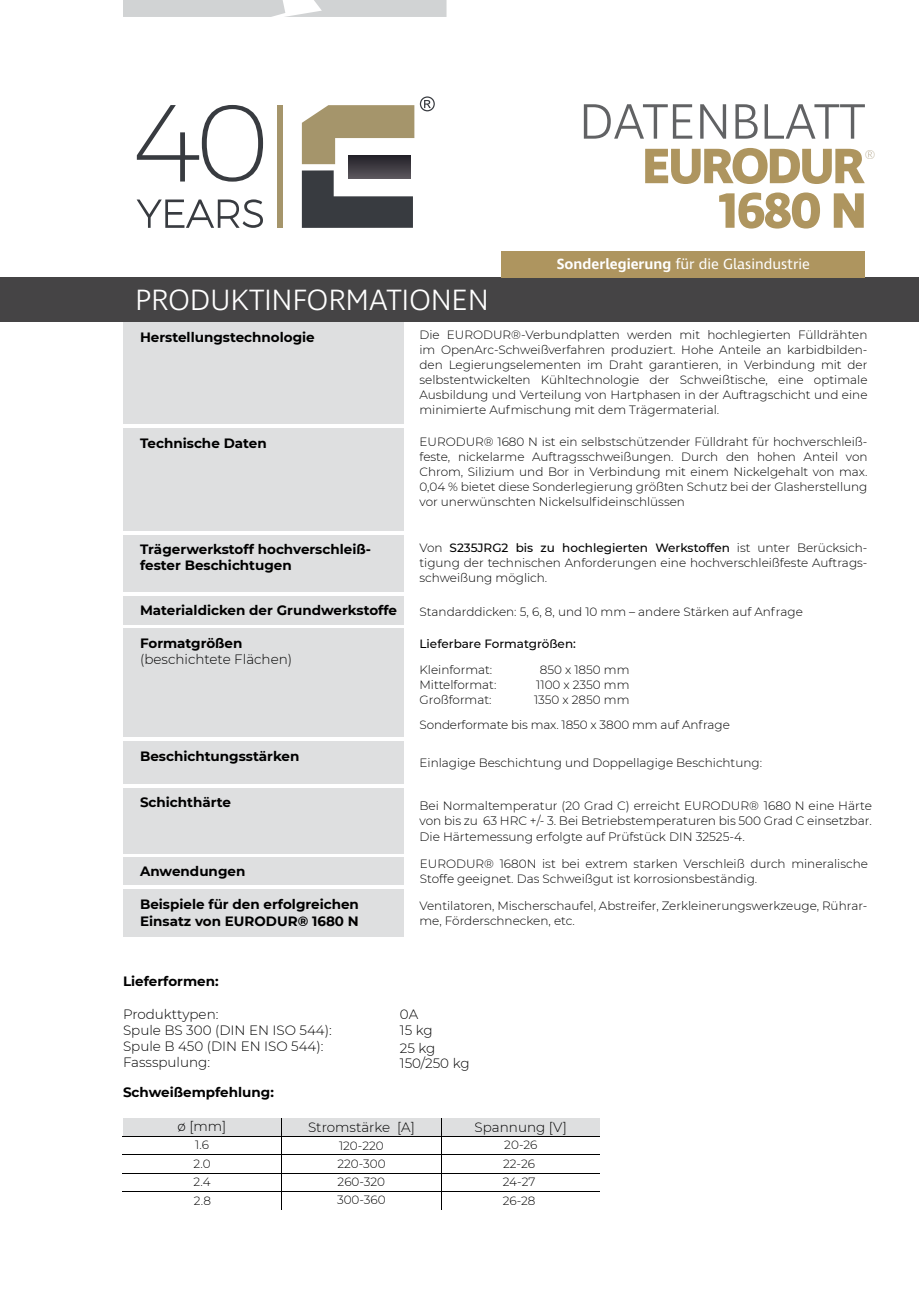
<style>
.page{position:relative;width:919px;height:1289px;background:#fff}
.page>*{position:absolute;margin:0;border:0;box-sizing:border-box;transform-origin:0 0}
.t1{font:700 50.85px "Ingra";letter-spacing:-.05em;color:#ae955f}
.t2{font:300 50.85px "Ingra";letter-spacing:-.01em;color:#616264}
.t3{font:300 30px "Ingra";letter-spacing:-.01em;color:#fff}
.t4{font:15px "Ingra";color:#fff}
.t5{font:700 13.5px/15.5px "Montserrat";color:#000}
.t6{font:300 13.5px/16.2px "Montserrat";color:#000}
.t7{font:100 12.6px "Lato";color:#837048}
.t8{font:300 12.15px/15.3px "Montserrat";color:#000;text-align:justify}
.t9{font:300 12px/15px "Montserrat";color:#000}
.t10{font:500 12px "Montserrat";color:#000}
.s1{font-weight:600}
.s2{font-weight:500}
.s3{font-size:12px}
</style>
<div class="page">
<svg style="left:123px;top:0;width:323px;height:17px;background:#d5d7d7"></svg>
<div style="left:0;top:277px;width:918px;height:45px;background:#454445"></div>
<div style="left:123px;top:322px;width:280px;height:101px;background:#dedfe0"></div>
<div style="left:123px;top:428px;width:280px;height:102px;background:#dedfe0"></div>
<div style="left:123px;top:595px;width:280px;height:29px;background:#dedfe0"></div>
<div style="left:123px;top:741px;width:280px;height:43px;background:#dedfe0"></div>
<div style="left:123px;top:628px;width:280px;height:109px;background:#dedfe0"></div>
<div style="left:123px;top:857px;width:280px;height:28px;background:#dedfe0"></div>
<div style="left:123px;top:788px;width:280px;height:65px;background:#dedfe0"></div>
<div style="left:123px;top:534px;width:280px;height:57px;background:#dedfe0"></div>
<div style="left:123px;top:889px;width:280px;height:47px;background:#dedfe0"></div>
<div style="left:502px;top:251px;width:362px;height:26px;background:#ae955f"></div>
<div style="left:123px;top:1118px;width:158px;height:18px;background:#dedfe0"></div>
<hr style="left:281px;top:1118px;width:1px;height:92px;background:#000">
<div style="left:282px;top:1118px;width:159px;height:18px;background:#dedfe0"></div>
<div style="left:441px;top:1118px;width:159px;height:18px;background:#dedfe0"></div>
<hr style="left:123px;top:1136px;width:477px;height:1px;background:#000">
<hr style="left:123px;top:1154px;width:477px;height:1px;background:#000">
<hr style="left:123px;top:1173px;width:477px;height:1px;background:#000">
<hr style="left:123px;top:1191px;width:477px;height:1px;background:#000">
<hr style="left:441px;top:1118px;width:1px;height:91px;background:#000">
<svg style="left:137px;top:199px;width:126px;height:29px"></svg>
<svg style="left:137px;top:105px;width:126px;height:77px"></svg>
<div style="left:277px;top:105px;width:6px;height:123px;background:#a5956b"></div>
<svg style="left:302px;top:170px;width:111px;height:58px"></svg>
<svg style="left:302px;top:105px;width:112px;height:59px"></svg>
<svg style="left:420px;top:96px;width:15px;height:15px"></svg>
<div style="left:348px;top:155px;width:63px;height:24px;background:linear-gradient(to bottom,#221f26,#59555b)"></div>
<h1 class="t2" style="left:579px;top:90px;width:288px">DATENBLATT</h1>
<h1 class="t1" style="left:642px;top:134px;width:224px">EURODUR</h1>
<p class="t7" style="left:864px;top:146px;width:12px">®</p>
<h1 class="t1" style="left:718px;top:178px;width:150px">1680 N</h1>
<p class="t4" style="left:556px;top:255px;width:255px"><span class="s1">Sonderlegierung</span> für die Glasindustrie</p>
<h2 class="t3" style="left:135px;top:281px;width:355px">PRODUKTINFORMATIONEN</h2>
<p class="t5" style="left:140px;top:329px;width:176px">Herstellungstechnologie</p>
<p class="t9" style="left:419px;top:327px;width:449px;text-align:justify">Die EURODUR®-Verbundplatten werden mit hochlegierten Fülldrähten im OpenArc-Schweißverfahren produziert. Hohe Anteile an karbidbilden&shy;den Legierungselementen im Draht garantieren, in Verbindung mit der selbstentwickelten Kühltechnologie der Schweißtische, eine optimale Ausbildung und Verteilung von Hartphasen in der Auftragschicht und eine minimierte Aufmischung mit dem Trägermaterial.</p>
<p class="t5" style="left:140px;top:434px;width:128px">Technische Daten</p>
<p class="t9" style="left:419px;top:434px;width:449px;text-align:justify">EURODUR® 1680 N ist ein selbstschützender Fülldraht für hochverschleiß&shy;feste, nickelarme Auftragsschweißungen. Durch den hohen Anteil von Chrom, Silizium und Bor in Verbindung mit einem Nickelgehalt von max.<br>0,04 % bietet diese Sonderlegierung größten Schutz bei der Glasherstellung vor unerwünschten Nickelsulfideinschlüssen</p>
<p class="t5" style="left:140px;top:541px;width:232px">Trägerwerkstoff hochverschleiß&shy;fester Beschichtugen</p>
<p class="t9" style="left:419px;top:539px;width:449px;text-align:justify">Von <span class="s2">S235JRG2 bis zu hochlegierten Werkstoffen</span> ist unter Berücksich&shy;tigung der technischen Anforderungen eine hochverschleißfeste Auftrags&shy;schweißung möglich.</p>
<p class="t5" style="left:140px;top:602px;width:258px">Materialdicken der Grundwerkstoffe</p>
<p class="t9" style="left:419px;top:603px;width:385px">Standarddicken: 5, 6, 8, und 10 mm – andere Stärken auf Anfrage</p>
<p class="t5" style="left:140px;top:634px;width:104px">Formatgrößen</p>
<p class="t6" style="left:140px;top:651px;width:154px">(beschichtete Flächen)</p>
<p class="t10" style="left:419px;top:635px;width:158px">Lieferbare Formatgrößen:</p>
<p class="t9" style="left:419px;top:661px;width:74px">Kleinformat:</p>
<p class="t9" style="left:539px;top:661px;width:91px">850 x 1850 mm</p>
<p class="t9" style="left:419px;top:676px;width:78px">Mittelformat:</p>
<p class="t9" style="left:536px;top:676px;width:95px">1100 x 2350 mm</p>
<p class="t9" style="left:419px;top:692px;width:74px">Großformat:</p>
<p class="t9" style="left:534px;top:692px;width:97px">1350 x 2850 mm</p>
<p class="t9" style="left:419px;top:717px;width:312px">Sonderformate bis max. 1850 x 3800 mm auf Anfrage</p>
<p class="t5" style="left:140px;top:748px;width:161px">Beschichtungsstärken</p>
<p class="t9" style="left:419px;top:755px;width:344px">Einlagige Beschichtung und Doppellagige Beschichtung:</p>
<p class="t5" style="left:140px;top:794px;width:92px">Schichthärte</p>
<p class="t8" style="left:419px;top:797px;width:454px">Bei Normaltemperatur (20 Grad C) erreicht EURODUR<span class="s3">®</span> 1680 N eine Härte von bis zu 63 HRC +/- 3. Bei Betriebstemperaturen bis 500 Grad C einsetzbar.<br>Die Härtemessung erfolgte auf Prüfstück DIN 32525-4.</p>
<p class="t5" style="left:140px;top:863px;width:107px">Anwendungen</p>
<p class="t9" style="left:420px;top:855px;width:449px">EURODUR® 1680N ist bei extrem starken Verschleiß durch mineralische<br>Stoffe geeignet. Das Schweißgut ist korrosionsbeständig.</p>
<p class="t5" style="left:140px;top:895px;width:220px;line-height:16.5px">Beispiele für den erfolgreichen<br>Einsatz von EURODUR® 1680 N</p>
<p class="t9" style="left:419px;top:897px;width:449px">Ventilatoren, Mischerschaufel, Abstreifer, Zerkleinerungswerkzeuge, Rührar&shy;me, Förderschnecken, etc.</p>
<p class="t5" style="left:123px;top:973px;width:97px">Lieferformen:</p>
<p class="t6" style="left:123px;top:1005px;width:210px">Produkttypen:<br>Spule BS 300 (DIN EN ISO 544):<br>Spule B 450 (DIN EN ISO 544):<br>Fassspulung:</p>
<p class="t6" style="left:400px;top:1005px;width:34px">0A<br>15 kg</p>
<p class="t6" style="left:400px;top:1039px;width:71px;line-height:15.3px">25 kg<br>150/250 kg</p>
<p class="t5" style="left:123px;top:1083px;width:152px">Schweißempfehlung:</p>
<p class="t6" style="left:177px;top:1117px;width:50px">ø [mm]</p>
<p class="t6" style="left:308px;top:1118px;width:108px">Stromstärke [A]</p>
<p class="t6" style="left:474px;top:1118px;width:94px">Spannung [V]</p>
<p class="t9" style="left:193px;top:1135px;width:19px;line-height:18.6px">1.6<br>2.0<br>2.4<br>2.8</p>
<p class="t9" style="left:502px;top:1135px;width:36px;line-height:18.6px">20-26<br>22-26<br>24-27<br>26-28</p>
<p class="t9" style="left:337px;top:1136px;width:50px;line-height:18px">120-220<br>220-300<br>260-320<br>300-360</p>
</div>
